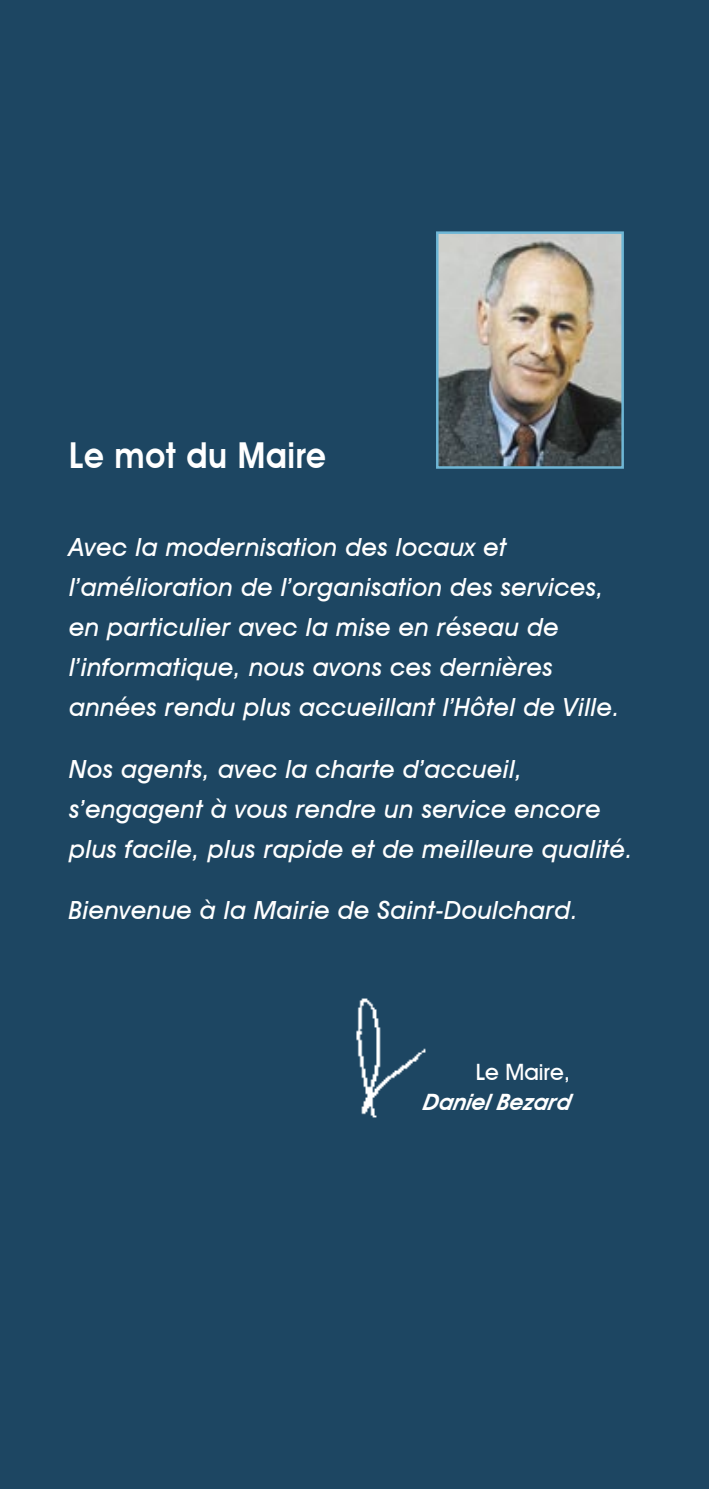
<style>
.page{position:relative;width:709px;height:1489px;background:#fff}
.page>*{position:absolute;margin:0;border:0;box-sizing:border-box;transform-origin:0 0}
.t1{font:600 35.75px "Avant Garde IT Cby BT";letter-spacing:.02em;color:#fff;scale:.91 1}
.t2{font:italic 500 25px/40px "Avant Garde IT Cby BT";letter-spacing:.02em;color:#fff}
.t3{font:italic 600 22.5px "Avant Garde IT Cby BT";color:#fff}
.t4{font:500 22.5px "Avant Garde IT Cby BT";color:#fff}
</style>
<div class="page">
<div style="left:0;top:0;width:709px;height:1488px;background:#1d4662"></div>
<img style="left:439px;top:234px;width:182px;height:231px">
<div style="left:436px;top:231px;width:188px;height:237px;border:2px solid #6eb6d5"></div>
<img style="left:356px;top:998px;width:70px;height:120px">
<h1 class="t1" style="left:69px;top:433px;width:284px">Le mot du Maire</h1>
<p class="t2" style="left:69px;top:527px;width:552px">Avec la modernisation des locaux et l’amélioration de l’organisation des services, en particulier avec la mise en réseau de l’informatique, nous avons ces dernières années rendu plus accueillant l’Hôtel de Ville.</p>
<p class="t2" style="left:69px;top:748px;width:565px">Nos agents, avec la charte d’accueil, s’engagent à vous rendre un service encore plus facile, plus rapide et de meilleure qualité.</p>
<p class="t2" style="left:69px;top:889px;width:510px">Bienvenue à la Mairie de Saint-Doulchard.</p>
<p class="t4" style="left:476px;top:1057px;width:96px">Le Maire,</p>
<p class="t3" style="left:422px;top:1088px;width:154px">Daniel Bezard</p>
</div>
